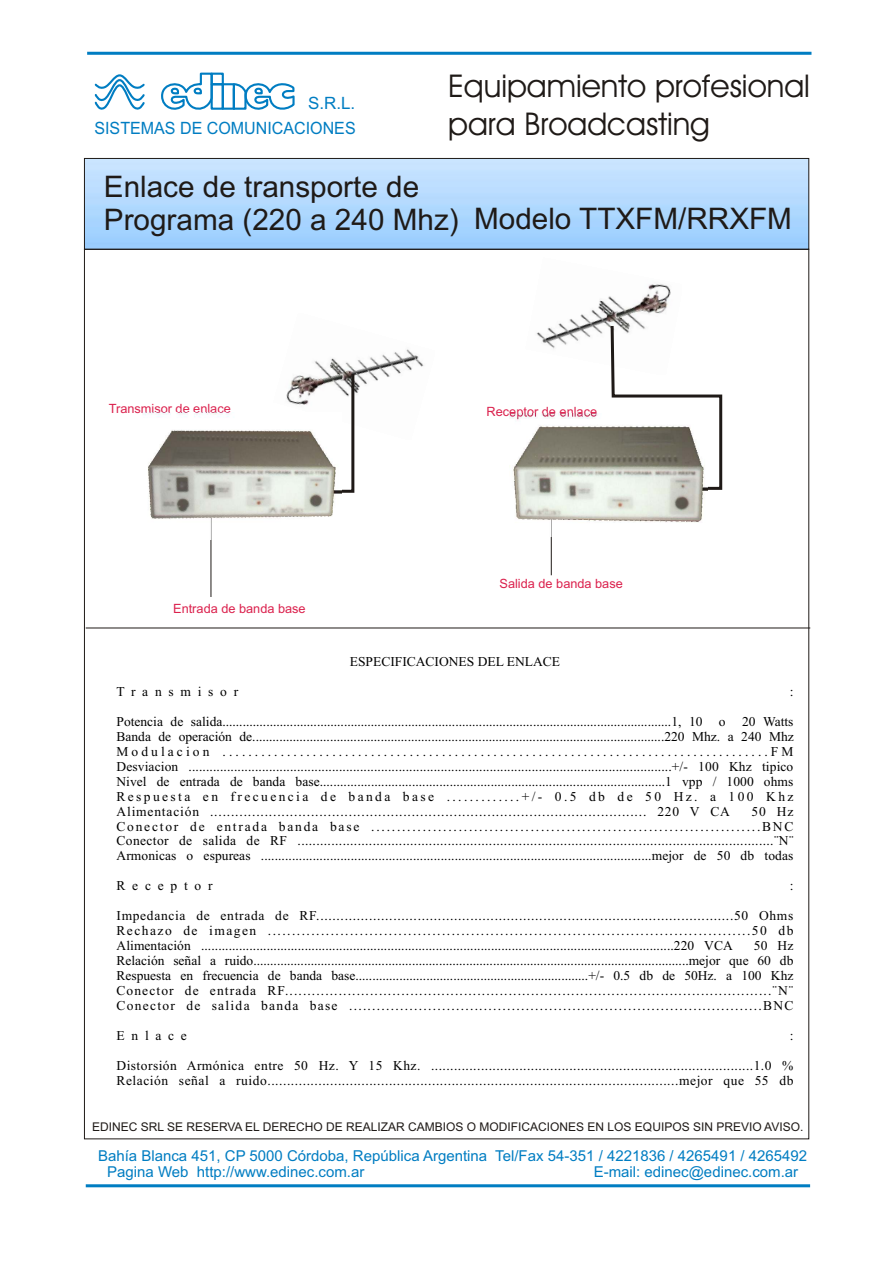
<style>
.page{position:relative;width:894px;height:1263px;background:#fff}
.page>*{position:absolute;margin:0;border:0;box-sizing:border-box;transform-origin:0 0}
.t1{font:31.5px/37.8px "Avant Garde Bk BT";color:#1f1a17}
.t2{font:29.7px/33.2px "Arial";color:#1f1a17}
.t3{font:16.95px "Arial";color:#007dc2;scale:.95 1}
.t4{font:16.95px "Arial";color:#007dc2}
.t5{font:15px/16.8px "Arial";color:#007dc2}
.t6{font:13.5px/15px "Times New Roman";letter-spacing:.04em;color:#000;text-align:justify}
.t7{font:13.5px "Times New Roman";color:#000}
.t8{font:13.5px "Times New Roman";letter-spacing:.5em;color:#000}
.t9{font:12.75px "Arial";color:#db214d}
.t10{font:12px "Arial";color:#1f1a17}
</style>
<div class="page">
<div style="left:84px;top:158px;width:725px;height:91px;border:1px solid #1f1a17"></div>
<hr style="left:87px;top:52px;width:725px;height:3px;background:#007dc2">
<div style="left:222px;top:83px;width:13px;height:27px;border:2px solid #007dc2"></div>
<svg style="left:94px;top:74px;width:51px;height:36px"></svg>
<svg style="left:232px;top:83px;width:63px;height:27px"></svg>
<svg style="left:161px;top:72px;width:53px;height:38px"></svg>
<div style="left:211px;top:83px;width:13px;height:27px;border:2px solid #007dc2"></div>
<div style="left:211px;top:73px;width:13px;height:12px;border:2px solid #007dc2"></div>
<hr style="left:86px;top:1184px;width:724px;height:3px;background:#007dc2">
<hr style="left:86px;top:628px;width:724px;height:1px;background:#1f1a17">
<hr style="left:551px;top:513px;width:1px;height:62px;background:#1f1a17">
<hr style="left:211px;top:514px;width:1px;height:83px;background:#1f1a17">
<img style="left:286px;top:349px;width:138px;height:56px">
<svg style="left:330px;top:371px;width:26px;height:123px"></svg>
<img style="left:142px;top:412px;width:199px;height:127px">
<img style="left:536px;top:284px;width:135px;height:65px">
<svg style="left:609px;top:323px;width:114px;height:167px"></svg>
<img style="left:509px;top:413px;width:199px;height:123px">
<p class="t4" style="left:308px;top:97px;width:49px">S.R.L.</p>
<p class="t3" style="left:94px;top:121px;width:276px">SISTEMAS DE COMUNICACIONES</p>
<h1 class="t1" style="left:448px;top:70px;width:363px">Equipamiento profesional para Broadcasting</h1>
<h2 class="t2" style="left:104px;top:172px;width:690px">Enlace de transporte de<br>Programa (220 a 240 Mhz) Modelo TTXFM/RRXFM</h2>
<p class="t9" style="left:109px;top:403px;width:124px">Transmisor de enlace</p>
<p class="t9" style="left:487px;top:407px;width:112px">Receptor de enlace</p>
<p class="t9" style="left:173px;top:604px;width:134px">Entrada de banda base</p>
<p class="t9" style="left:500px;top:579px;width:125px">Salida de banda base</p>
<p class="t7" style="left:350px;top:657px;width:212px">ESPECIFICACIONES DEL ENLACE</p>
<p class="t8" style="left:117px;top:687px;width:123px">Transmisor</p>
<p class="t6" style="left:790px;top:685px;width:5px">:</p>
<p class="t6" style="left:117px;top:715px;width:679px">Potencia de salida.....................................................................................................................................1, 10 o 20 Watts Banda de operación de..........................................................................................................................220 Mhz. a 240 Mhz Modulacion .....................................................................................FM Desviacion ..........................................................................................................................................+/- 100 Khz tipico Nivel de entrada de banda base.....................................................................................................1 vpp / 1000 ohms Respuesta en frecuencia de banda base .............+/- 0.5 db de 50 Hz. a 100 Khz Alimentación ........................................................................................................ 220 V CA</p>
<p class="t6" style="left:117px;top:805px;width:678px;text-indent:635px">50 Hz Conector de entrada banda base ............................................................................BNC Conector de salida de RF ...............................................................................................................................¨N¨ Armonicas o espureas .................................................................................................................mejor de 50 db todas</p>
<p class="t8" style="left:117px;top:881px;width:97px">Receptor</p>
<p class="t6" style="left:790px;top:880px;width:5px">:</p>
<p class="t6" style="left:117px;top:909px;width:678px">Impedancia de entrada de RF.......................................................................................................50 Ohms Rechazo de imagen ....................................................................................................50 db Alimentación .........................................................................................................................................220 VCA</p>
<p class="t6" style="left:117px;top:939px;width:678px;text-indent:637px">50 Hz Relación señal a ruido.................................................................................................................................mejor que 60 db Respuesta en frecuencia de banda base.....................................................................+/- 0.5 db de 50Hz. a 100 Khz Conector de entrada RF.............................................................................................................¨N¨ Conector de salida banda base .........................................................................................BNC</p>
<p class="t6" style="left:117px;top:1029px;width:72px">Enlace</p>
<p class="t6" style="left:790px;top:1029px;width:5px">:</p>
<p class="t6" style="left:117px;top:1059px;width:678px">Distorsión Armónica entre 50 Hz. Y 15 Khz. ....................................................................................1.0 %<br>Relación señal a ruido.........................................................................................................mejor que 55 db</p>
<p class="t10" style="left:92px;top:1122px;width:713px">EDINEC SRL SE RESERVA EL DERECHO DE REALIZAR CAMBIOS O MODIFICACIONES EN LOS EQUIPOS SIN PREVIO AVISO.</p>
<p class="t5" style="left:107px;top:1148px;width:702px;text-indent:-9px">Bahía Blanca 451, CP 5000 Córdoba, República Argentina Tel/Fax 54-351 / 4221836 / 4265491 / 4265492<br>Pagina Web http://www.edinec.com.ar</p>
<p class="t5" style="left:594px;top:1165px;width:206px">E-mail: edinec@edinec.com.ar</p>
</div>
